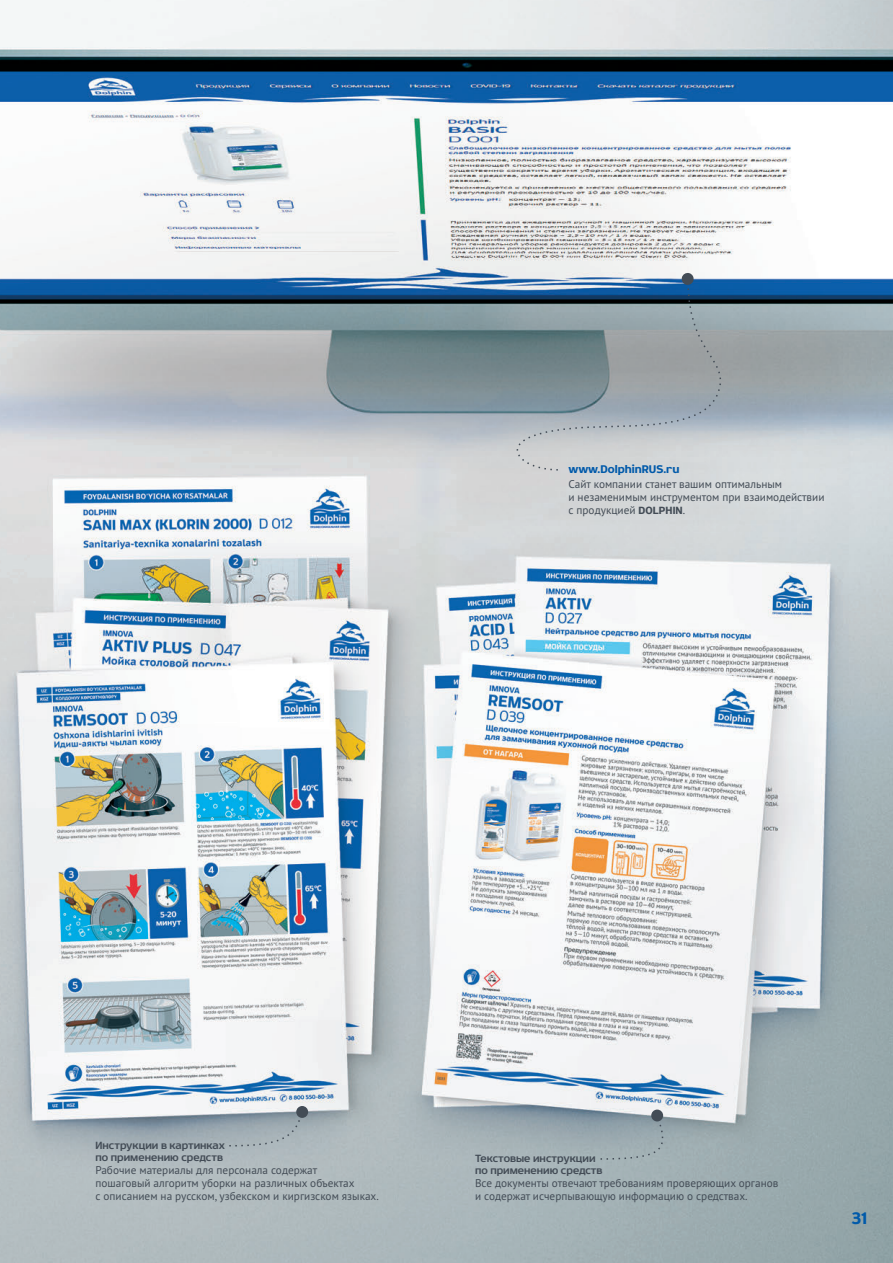
<style>
.page{position:relative;width:893px;height:1263px;background:#fff}
.page>*{position:absolute;margin:0;border:0;box-sizing:border-box;transform-origin:0 0}
.t1{font:900 18px "Sceptica";color:#015aaa}
.t2{font:900 12px "Sceptica";color:#015aaa}
.t3{font:11.25px/13px "PT Sans";color:#434c56}
.t4{font:700 11.25px/12px "Sceptica";color:#434c56}
.s1{font-family:"Sceptica";font-weight:900}
</style>
<div class="page">
<img style="left:0;top:0;width:893px;height:1263px">
<svg style="left:479px;top:281px;width:254px;height:191px;background:#909fa8"></svg>
<svg style="left:681px;top:272px;width:13px;height:13px"></svg>
<svg style="left:599px;top:1112px;width:69px;height:48px;background:#98a7ad"></svg>
<div style="left:651px;top:1109px;width:12px;height:12px;background:#434c56;border-radius:50%"></div>
<svg style="left:228px;top:1111px;width:75px;height:36px;background:#9eaab1"></svg>
<div style="left:296px;top:1106px;width:12px;height:12px;background:#434c56;border-radius:50%"></div>
<p class="t2" style="left:568px;top:464px;width:113px">www.DolphinRUS.ru</p>
<p class="t3" style="left:568px;top:478px;width:258px">Сайт компании станет вашим оптимальным<br>и незаменимым инструментом при взаимодействии с продукцией <span class="s1">DOLPHIN</span>.</p>
<p class="t4" style="left:95px;top:1140px;width:131px">Инструкции в картинках по применению средств</p>
<p class="t3" style="left:95px;top:1165px;width:285px">Рабочие материалы для персонала содержат<br>пошаговый алгоритм уборки на различных объектах<br>с описанием на русском, узбекском и киргизском языках.</p>
<p class="t4" style="left:475px;top:1153px;width:129px">Текстовые инструкции по применению средств</p>
<p class="t3" style="left:475px;top:1178px;width:305px">Все документы отвечают требованиям проверяющих органов и содержат исчерпывающую информацию о средствах.</p>
<h1 class="t1" style="left:852px;top:1210px;width:17px">31</h1>
</div>
